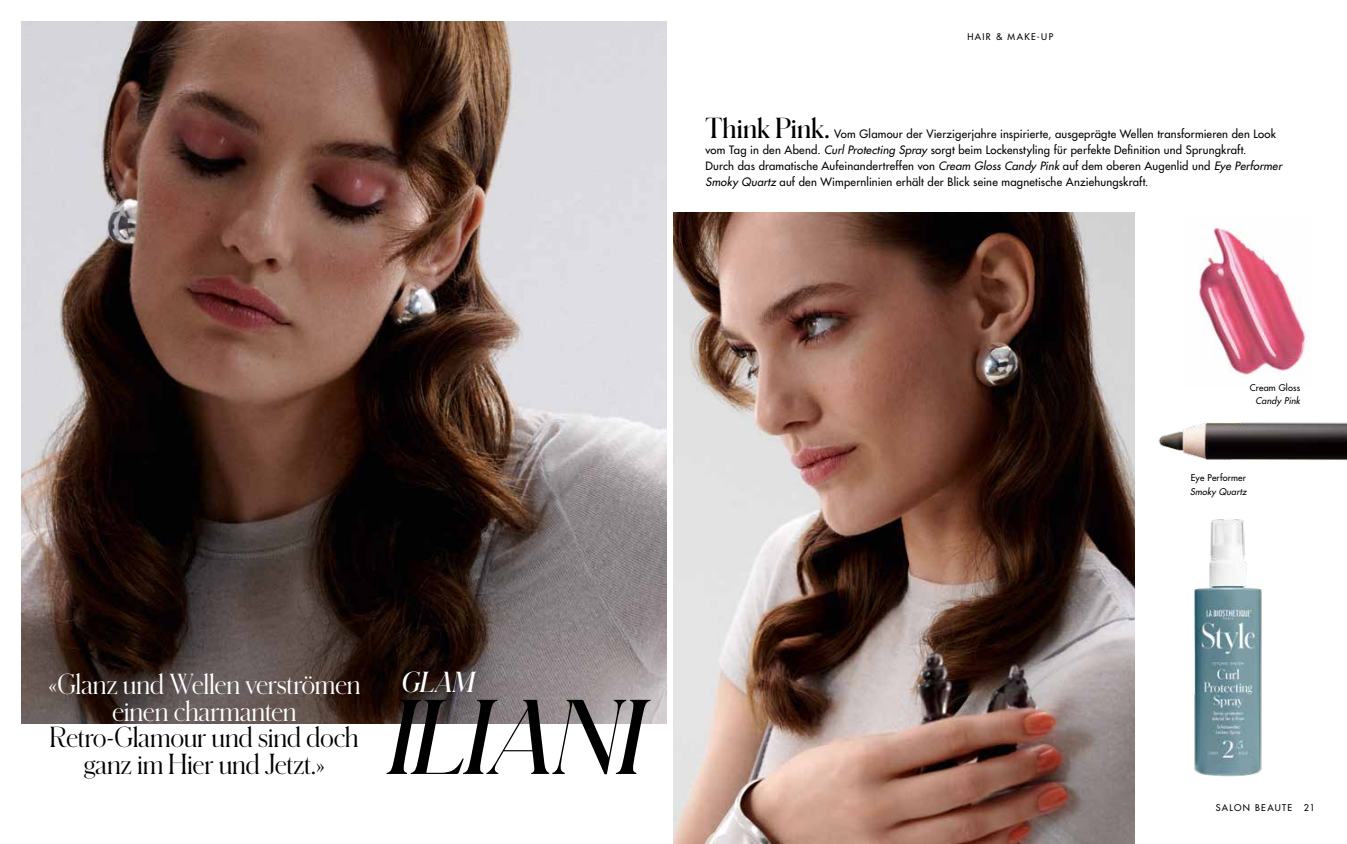
<style>
.page{position:relative;width:1347px;height:844px;background:#fff}
.page>*{position:absolute;margin:0;border:0;box-sizing:border-box;transform-origin:0 0}
.t1{font:italic 600 98.75px "Schnyder M";color:#000}
.t2{font:300 27px/26.6px "Schnyder M";letter-spacing:-.015em;color:#000;text-align:center}
.t3{font:300 27px "Schnyder M";letter-spacing:-.015em;color:#fff}
.t4{font:600 27px "Schnyder M";letter-spacing:.005em;color:#000}
.t5{font:italic 600 27px "Schnyder M";color:#fff}
.t6{font:500 11.25px/16px "Futura Std";letter-spacing:.02em;color:#000}
.t7{font:500 9px "Futura Std";letter-spacing:.02em;color:#000}
.t8{font:italic 500 9px "Futura Std";letter-spacing:.02em;color:#000}
.t9{font:500 9px "Futura Std";letter-spacing:.15em;color:#000}
.t10{font:500 9px "Futura Std";letter-spacing:.145em;color:#000}
.t11{font:500 9px "Futura Std";letter-spacing:.04em;color:#000}
.s1{font-style:italic}
</style>
<div class="page">
<img style="left:1199px;top:228px;width:107px;height:122px">
<img style="left:21px;top:21px;width:645px;height:702px">
<img style="left:673px;top:213px;width:461px;height:630px">
<img style="left:1131px;top:350px;width:215px;height:178px">
<img style="left:1182px;top:506px;width:90px;height:271px">
<p class="t9" style="left:967px;top:31px;width:87px">HAIR &amp; MAKE-UP</p>
<h2 class="t4" style="left:705px;top:110px;width:126px">Think Pink.</h2>
<p class="t6" style="left:705px;top:126px;width:578px;text-indent:129px">Vom Glamour der Vierzigerjahre inspirierte, ausgeprägte Wellen transformieren den Look vom Tag in den Abend. <span class="s1">Curl Protecting Spray</span> sorgt beim Lockenstyling für perfekte Definition und Sprungkraft.<br>Durch das dramatische Aufeinandertreffen von <span class="s1">Cream Gloss Candy Pink</span> auf dem oberen Augenlid und <span class="s1">Eye Performer Smoky Quartz</span> auf den Wimpernlinien erhält der Blick seine magnetische Anziehungskraft.</p>
<h2 class="t3" style="left:48px;top:665px;width:314px">«Glanz und Wellen verströmen</h2>
<h2 class="t5" style="left:401px;top:662px;width:75px">GLAM</h2>
<h2 class="t3" style="left:112px;top:692px;width:186px">einen charmanten</h2>
<h2 class="t2" style="left:50px;top:723px;width:310px">Retro-Glamour und sind doch ganz im Hier und Jetzt.»</h2>
<h1 class="t1" style="left:389px;top:669px;width:255px">ILIANI</h1>
<p class="t7" style="left:1249px;top:382px;width:52px">Cream Gloss</p>
<p class="t8" style="left:1255px;top:395px;width:46px">Candy Pink</p>
<p class="t7" style="left:1190px;top:472px;width:57px">Eye Performer</p>
<p class="t8" style="left:1190px;top:485px;width:58px">Smoky Quartz</p>
<p class="t10" style="left:1215px;top:802px;width:78px">SALON BEAUTE</p>
<p class="t11" style="left:1303px;top:802px;width:13px">21</p>
</div>
